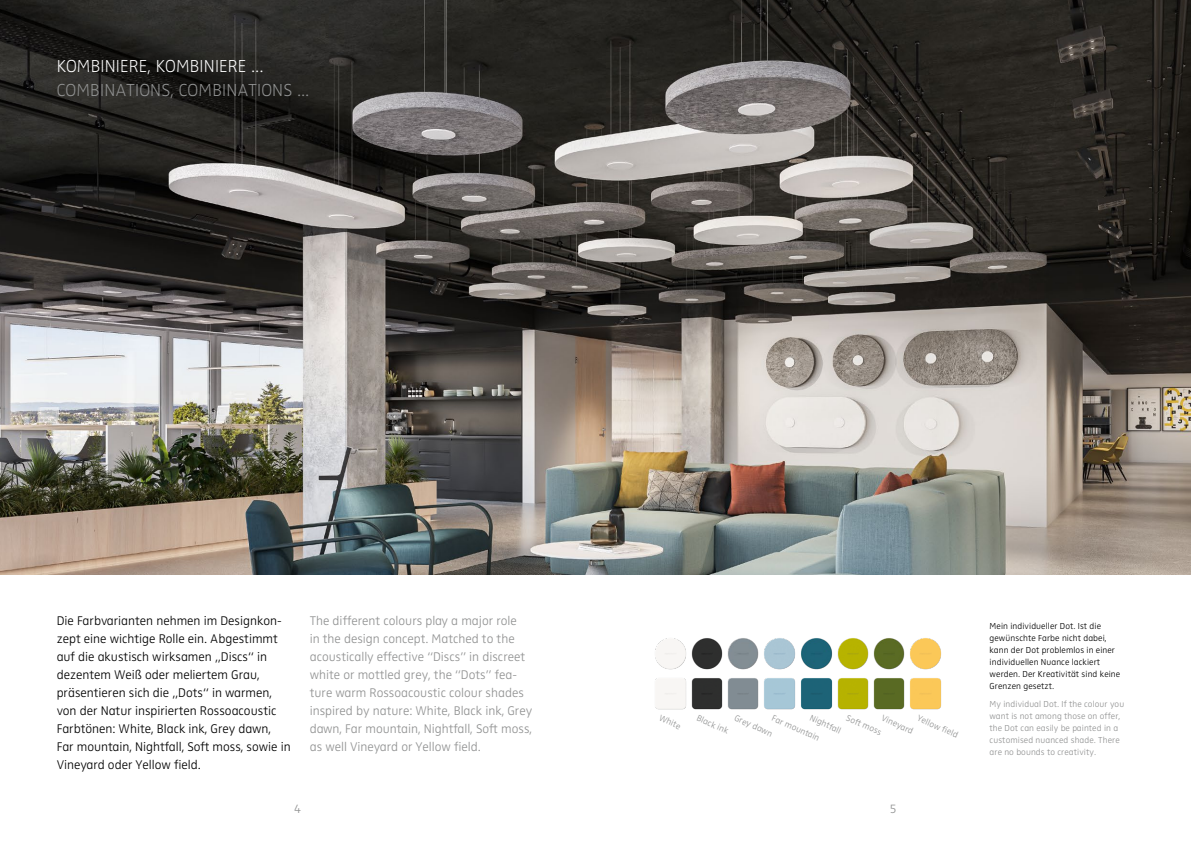
<style>
.page{position:relative;width:1191px;height:842px;background:#fff}
.page>*{position:absolute;margin:0;border:0;box-sizing:border-box;transform-origin:0 0}
.Head_18_14{font:18px "Zwo Extra Light LF Plain Alt";letter-spacing:.01em;color:#919292}
.Head_18_14-2{font:18px "Zwo Extra Light LF Plain Alt";letter-spacing:.01em;color:#fff}
.Fließtext_13_18{font:13px/18px "Zwo Light LF Plain Alt";color:#000}
.Fließtext_13_18_Engl{font:13px/18px "Zwo Light LF Plain Alt";color:#919292}
.t1{font:9px/12px "Zwo Light LF Plain Alt";letter-spacing:.01em;color:#919292}
.t2{font:9px/12px "Zwo Light LF Plain Alt";letter-spacing:.01em;color:#000}
</style>
<div class="page">
<img style="left:0;top:0;width:1191px;height:574px">
<img style="left:655px;top:638px;width:31px;height:32px">
<img style="left:655px;top:678px;width:31px;height:32px">
<img style="left:727px;top:638px;width:32px;height:32px">
<img style="left:727px;top:678px;width:32px;height:32px">
<img style="left:691px;top:638px;width:32px;height:32px">
<img style="left:691px;top:678px;width:32px;height:32px">
<img style="left:764px;top:638px;width:31px;height:32px">
<img style="left:764px;top:678px;width:32px;height:32px">
<img style="left:801px;top:638px;width:32px;height:32px">
<img style="left:801px;top:678px;width:32px;height:32px">
<img style="left:873px;top:638px;width:32px;height:32px">
<img style="left:873px;top:678px;width:32px;height:32px">
<img style="left:837px;top:638px;width:32px;height:32px">
<img style="left:837px;top:678px;width:32px;height:32px">
<img style="left:910px;top:638px;width:31px;height:32px">
<img style="left:910px;top:678px;width:32px;height:32px">
<p class="Head_18_14-2" style="left:57px;top:56px;width:208px">KOMBINIERE, KOMBINIERE ...</p>
<p class="Head_18_14" style="left:57px;top:80px;width:254px">COMBINATIONS, COMBINATIONS ...</p>
<p class="Fließtext_13_18" style="left:57px;top:612px;width:235px">Die Farbvarianten nehmen im Designkon&shy;zept eine wichtige Rolle ein. Abgestimmt auf die akustisch wirksamen „Discs“ in dezentem Weiß oder meliertem Grau, präsentieren sich die „Dots“ in warmen, von der Natur inspirierten Rossoacoustic Farbtönen: White, Black ink, Grey dawn, Far mountain, Nightfall, Soft moss, sowie in Vineyard oder Yellow field.</p>
<p class="Fließtext_13_18_Engl" style="left:310px;top:612px;width:224px">The different colours play a major role<br>in the design concept. Matched to the acoustically effective “Discs” in discreet white or mottled grey, the “Dots” fea&shy;ture warm Rossoacoustic colour shades inspired by nature: White, Black ink, Grey dawn, Far mountain, Nightfall, Soft moss, as well Vineyard or Yellow field.</p>
<p class="t1" style="left:813px;top:712px;width:34px;rotate:24deg">Nightfall</p>
<p class="t1" style="left:849px;top:712px;width:39px;rotate:24deg">Soft moss</p>
<p class="t1" style="left:884px;top:712px;width:35px;rotate:24deg">Vineyard</p>
<p class="t1" style="left:920px;top:712px;width:45px;rotate:24deg">Yellow fi eld</p>
<p class="t1" style="left:662px;top:712px;width:24px;rotate:24deg">White</p>
<p class="t1" style="left:699px;top:712px;width:35px;rotate:24deg">Black ink</p>
<p class="t1" style="left:737px;top:712px;width:42px;rotate:24deg">Grey dawn</p>
<p class="t1" style="left:775px;top:712px;width:53px;rotate:24deg">Far mountain</p>
<p class="Fließtext_13_18_Engl" style="left:294px;top:799px;width:8px">4</p>
<p class="Fließtext_13_18_Engl" style="left:890px;top:799px;width:8px">5</p>
<p class="t2" style="left:989px;top:620px;width:132px">Mein individueller Dot. Ist die gewünschte Farbe nicht dabei, kann der Dot problemlos in einer individuellen Nuance lackiert werden. Der Kreativität sind keine<br>Grenzen gesetzt.</p>
<p class="t1" style="left:989px;top:698px;width:136px">My individual Dot. If the colour you want is not among those on offer, the Dot can easily be painted in a customised nuanced shade. There are no bounds to creativity.</p>
</div>
